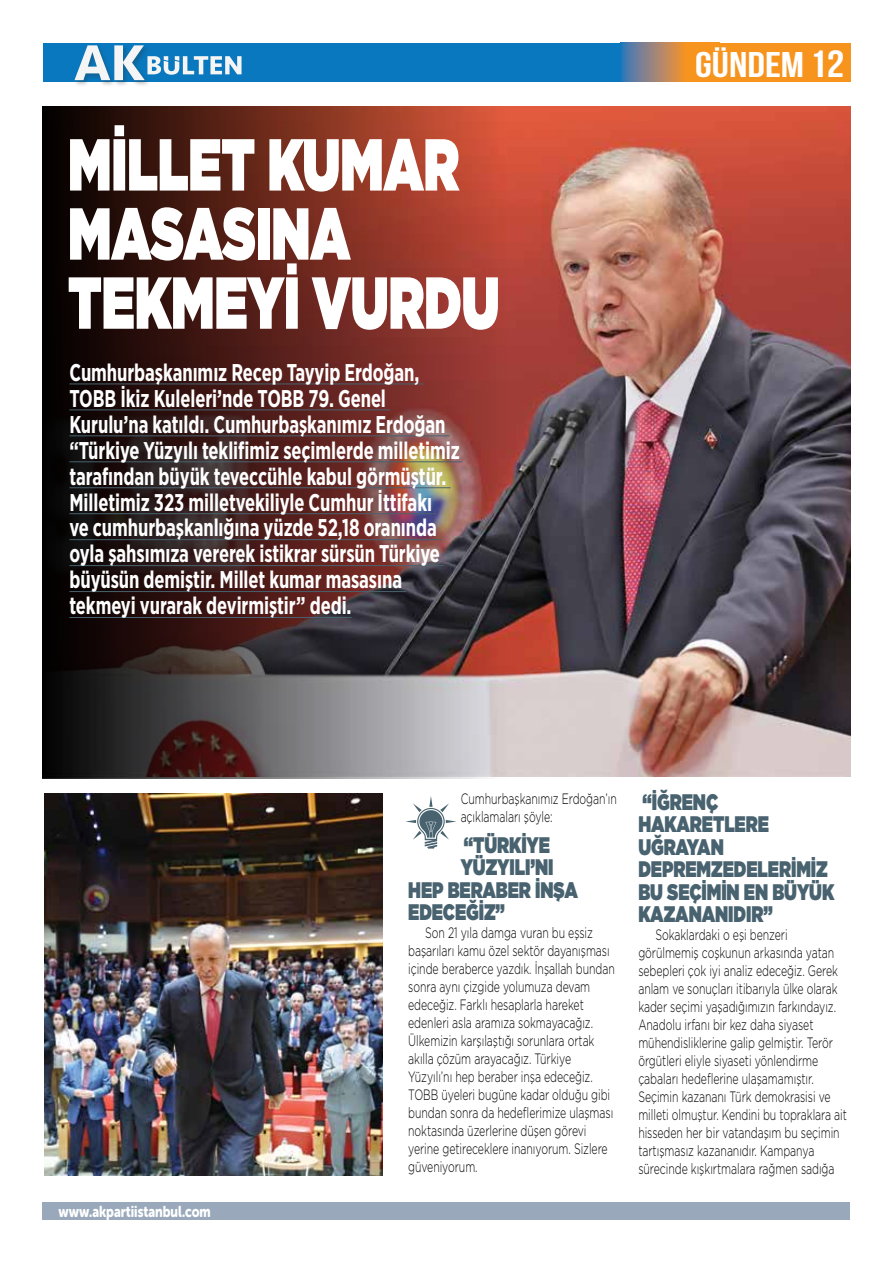
<style>
.page{position:relative;width:893px;height:1263px;background:#fff}
.page>*{position:absolute;margin:0;border:0;box-sizing:border-box;transform-origin:0 0}
.t1{font:900 73.35px/69.2px "Gotham";letter-spacing:-.005em;color:#fff;scale:.68 1}
.t2{font:700 35.7px "Bebas Neue";color:#fff;scale:1.21 1}
.t3{font:700 24.15px/26px "Gotham Narrow";letter-spacing:-.005em;color:#fff;scale:.78 1}
.t4{font:900 22.5px/22.5px "Gotham";letter-spacing:-.005em;color:#48626f;scale:.75 1}
.t5{font:15.6px "Museo Sans Rounded 900";color:#fff;scale:.8 1}
.t6{font:300 15px/18px "Gotham";letter-spacing:-.005em;color:#000;scale:.7 1}
.s1{font-size:37.95px}
</style>
<div class="page">
<img style="left:44px;top:793px;width:339px;height:382px">
<img style="left:505px;top:106px;width:345px;height:670px">
<div style="left:43px;top:1203px;width:807px;height:17px;background:#99a9bb"></div>
<div style="left:43px;top:43px;width:806px;height:39px;background:#0978be"></div>
<div style="left:686px;top:43px;width:164px;height:39px;background:#f7941e"></div>
<svg style="left:621px;top:43px;width:65px;height:39px;background:#998477"></svg>
<img style="left:74px;top:80px;width:74px;height:5px">
<svg style="left:74px;top:45px;width:168px;height:35px"></svg>
<svg style="left:405px;top:796px;width:51px;height:52px"></svg>
<img style="left:43px;top:106px;width:462px;height:672px">
<hr style="left:69px;top:384px;width:355px;height:1px;background:#48626f">
<hr style="left:69px;top:409px;width:321px;height:1px;background:#48626f">
<hr style="left:69px;top:435px;width:381px;height:1px;background:#48626f">
<hr style="left:69px;top:461px;width:393px;height:1px;background:#48626f">
<hr style="left:69px;top:487px;width:381px;height:1px;background:#48626f">
<hr style="left:69px;top:513px;width:367px;height:1px;background:#48626f">
<hr style="left:69px;top:539px;width:372px;height:1px;background:#48626f">
<hr style="left:69px;top:565px;width:375px;height:1px;background:#48626f">
<hr style="left:69px;top:591px;width:337px;height:1px;background:#48626f">
<hr style="left:69px;top:617px;width:283px;height:1px;background:#48626f">
<h1 class="t1" style="left:68px;top:129px;width:636px">MİLLET KUMAR<br>MASASINA<br>TEKMEYİ VURDU</h1>
<p class="t3" style="left:69px;top:359px;width:502px">Cumhurbaşkanımız Recep Tayyip Erdoğan, TOBB İkiz Kuleleri’nde TOBB 79. Genel Kurulu’na katıldı. Cumhurbaşkanımız Erdoğan “Türkiye Yüzyılı teklifimiz seçimlerde milletimiz tarafından büyük teveccühle kabul görmüştür.<br>Milletimiz 323 milletvekiliyle Cumhur İttifakı<br>ve cumhurbaşkanlığına yüzde 52,18 oranında oyla şahsımıza vererek istikrar sürsün Türkiye büyüsün demiştir. Millet kumar masasına tekmeyi vurarak devirmiştir” dedi.</p>
<h2 class="t2" style="left:695px;top:45px;width:125px">GÜNDEM<span class="s1">12</span></h2>
<p class="t5" style="left:59px;top:1202px;width:192px">www.akpartiistanbul.com</p>
<p class="t6" style="left:461px;top:789px;width:225px">Cumhurbaşkanımız Erdoğan’ın açıklamaları şöyle:</p>
<h3 class="t4" style="left:464px;top:833px;width:117px">“TÜRKİYE</h3>
<h3 class="t4" style="left:461px;top:855px;width:125px">YÜZYILI’NI</h3>
<h3 class="t4" style="left:408px;top:878px;width:228px">HEP BERABER İNŞA</h3>
<h3 class="t4" style="left:408px;top:900px;width:130px">EDECEĞİZ”</h3>
<p class="t6" style="left:408px;top:923px;width:297px;text-indent:17px">Son 21 yıla damga vuran bu eşsiz başarıları kamu özel sektör dayanışması içinde beraberce yazdık. İnşallah bundan sonra aynı çizgide yolumuza devam edeceğiz. Farklı hesaplarla hareket edenleri asla aramıza sokmayacağız.<br>Ülkemizin karşılaştığı sorunlara ortak akılla çözüm arayacağız. Türkiye Yüzyılı’nı hep beraber inşa edeceğiz.<br>TOBB üyeleri bugüne kadar olduğu gibi bundan sonra da hedeflerimize ulaşması noktasında üzerlerine düşen görevi yerine getireceklere inanıyorum. Sizlere güveniyorum.</p>
<h3 class="t4" style="left:638px;top:790px;width:263px">“İĞRENÇ<br>HAKARETLERE<br>UĞRAYAN<br>DEPREMZEDELERİMİZ<br>BU SEÇİMİN EN BÜYÜK<br>KAZANANIDIR”</h3>
<p class="t6" style="left:638px;top:925px;width:300px;text-indent:17px">Sokaklardaki o eşi benzeri görülmemiş coşkunun arkasında yatan sebepleri çok iyi analiz edeceğiz. Gerek anlam ve sonuçları itibarıyla ülke olarak kader seçimi yaşadığımızın farkındayız.<br>Anadolu irfanı bir kez daha siyaset mühendisliklerine galip gelmiştir. Terör örgütleri eliyle siyaseti yönlendirme çabaları hedeflerine ulaşamamıştır.<br>Seçimin kazananı Türk demokrasisi ve milleti olmuştur. Kendini bu topraklara ait hisseden her bir vatandaşım bu seçimin tartışmasız kazananıdır. Kampanya sürecinde kışkırtmalara rağmen sadığa</p>
</div>
